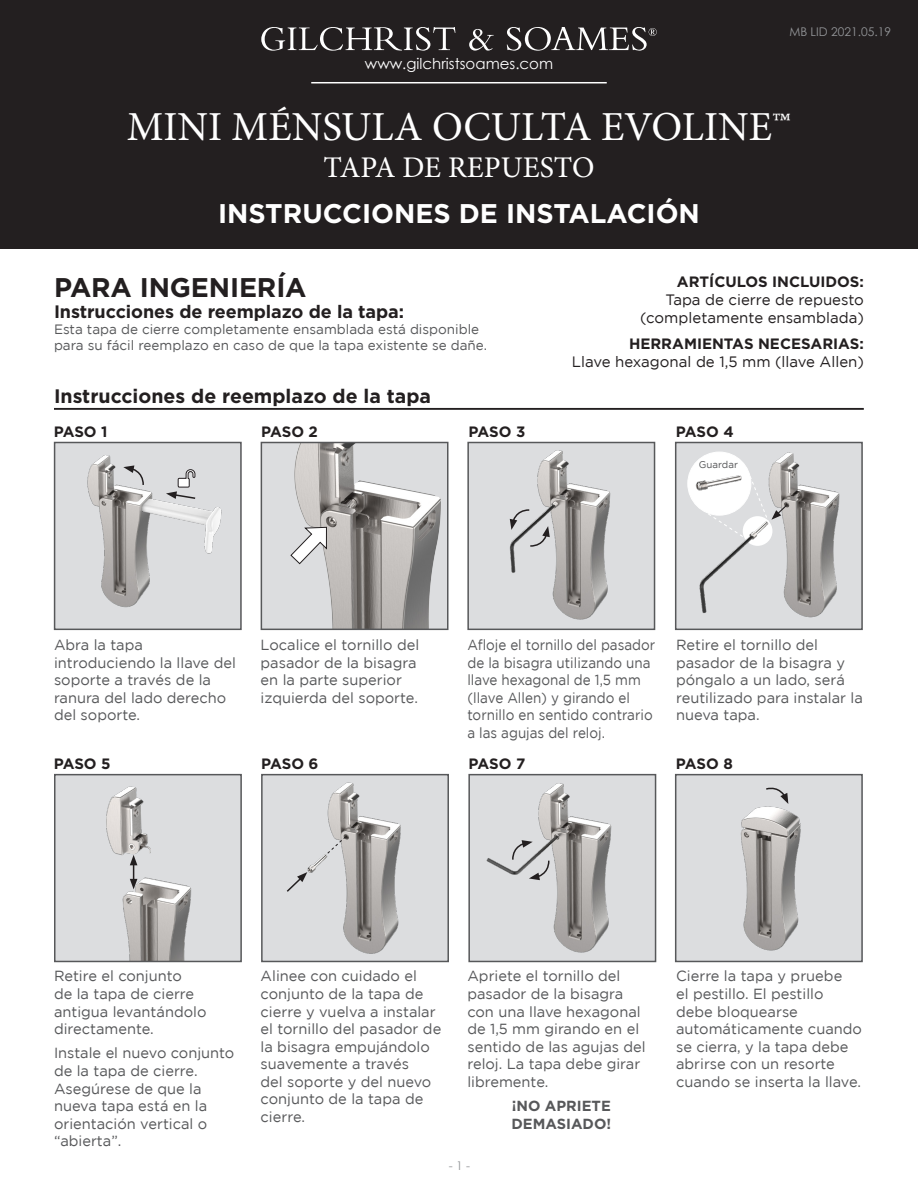
<style>
.page{position:relative;width:918px;height:1188px;background:#fff}
.page>*{position:absolute;margin:0;border:0;box-sizing:border-box;transform-origin:0 0}
.t1{font:41.25px "Minion Pro";color:#fff}
.t2{font:30px "Minion Pro";color:#fff}
.t3{font:700 27px "Gotham";color:#fff}
.t4{font:700 27px "Gotham";letter-spacing:-.005em;color:#231f20}
.t5{font:700 19.5px "Gotham";color:#231f20}
.t6{font:700 18px "Gotham";letter-spacing:-.005em;color:#231f20}
.t7{font:700 15px "Gotham";color:#231f20}
.t8{font:15px "Gotham";color:#231f20}
.t9{font:15px "Century Gothic";color:#fff}
.t10{font:14.7px/17.5px "Gotham";color:#57585a}
.t11{font:14.7px/17.5px "Gotham";color:#57585a;scale:.92 1}
.t12{font:700 14.7px/17.5px "Gotham";color:#57585a}
.t13{font:13.5px/16.2px "Gotham";color:#57585a}
.t14{font:12px "Century Gothic";color:#939598}
.t15{font:9.75px "Gotham";color:#57585a}
</style>
<div class="page">
<div style="left:0;top:0;width:918px;height:248px;background:#231f20"></div>
<svg style="left:261px;top:27px;width:194px;height:24px"></svg>
<svg style="left:469px;top:29px;width:25px;height:22px"></svg>
<svg style="left:507px;top:27px;width:150px;height:24px"></svg>
<hr style="left:311px;top:82px;width:296px;height:1px;background:#fff">
<hr style="left:54px;top:408px;width:810px;height:2px;background:#231f20">
<svg style="left:675px;top:442px;width:188px;height:188px"></svg>
<img style="left:57px;top:777px;width:182px;height:182px">
<div style="left:54px;top:774px;width:188px;height:188px;border:2px solid #57585a"></div>
<svg style="left:130px;top:855px;width:7px;height:34px"></svg>
<img style="left:678px;top:777px;width:182px;height:182px">
<div style="left:675px;top:774px;width:188px;height:188px;border:2px solid #57585a"></div>
<svg style="left:764px;top:786px;width:24px;height:18px"></svg>
<img style="left:470px;top:445px;width:182px;height:182px">
<div style="left:467px;top:442px;width:188px;height:188px;border:2px solid #57585a"></div>
<svg style="left:510px;top:509px;width:40px;height:38px;background:#b9b9bb"></svg>
<img style="left:471px;top:777px;width:182px;height:182px">
<div style="left:468px;top:774px;width:188px;height:188px;border:2px solid #57585a"></div>
<svg style="left:511px;top:840px;width:39px;height:40px;background:#bdbdbf"></svg>
<img style="left:264px;top:777px;width:182px;height:182px">
<div style="left:261px;top:774px;width:188px;height:188px;border:2px solid #57585a"></div>
<svg style="left:285px;top:872px;width:22px;height:21px"></svg>
<svg style="left:327px;top:836px;width:20px;height:18px"></svg>
<img style="left:57px;top:445px;width:182px;height:182px">
<div style="left:54px;top:442px;width:188px;height:188px;border:2px solid #57585a"></div>
<svg style="left:123px;top:465px;width:22px;height:21px"></svg>
<svg style="left:166px;top:469px;width:31px;height:31px"></svg>
<img style="left:264px;top:445px;width:182px;height:182px">
<div style="left:261px;top:442px;width:188px;height:188px;border:2px solid #57585a"></div>
<svg style="left:290px;top:527px;width:37px;height:38px"></svg>
<img style="left:676px;top:443px;width:186px;height:186px">
<img style="left:688px;top:452px;width:63px;height:63px;border-radius:32px">
<svg style="left:707px;top:475px;width:81px;height:63px"></svg>
<p class="t9" style="left:365px;top:54px;width:190px">www.gilchristsoames.com</p>
<p class="t14" style="left:789px;top:24px;width:103px">MB LID 2021.05.19</p>
<h1 class="t1" style="left:127px;top:99px;width:666px">MINI MÉNSULA OCULTA EVOLINE™</h1>
<h2 class="t2" style="left:324px;top:147px;width:272px">TAPA DE REPUESTO</h2>
<h3 class="t3" style="left:218px;top:198px;width:483px">INSTRUCCIONES DE INSTALACIÓN</h3>
<p class="t4" style="left:54px;top:272px;width:254px">PARA INGENIERÍA</p>
<p class="t6" style="left:54px;top:301px;width:352px">Instrucciones de reemplazo de la tapa:</p>
<p class="t13" style="left:54px;top:321px;width:435px">Esta tapa de cierre completamente ensamblada está disponible para su fácil reemplazo en caso de que la tapa existente se dañe.</p>
<p class="t7" style="left:677px;top:273px;width:189px">ARTÍCULOS INCLUIDOS:</p>
<p class="t8" style="left:666px;top:292px;width:200px">Tapa de cierre de repuesto</p>
<p class="t8" style="left:640px;top:310px;width:225px">(completamente ensamblada)</p>
<p class="t7" style="left:629px;top:335px;width:236px">HERRAMIENTAS NECESARIAS:</p>
<p class="t8" style="left:572px;top:353px;width:294px">Llave hexagonal de 1,5 mm (llave Allen)</p>
<p class="t5" style="left:54px;top:385px;width:379px">Instrucciones de reemplazo de la tapa</p>
<p class="t7" style="left:54px;top:423px;width:55px">PASO 1</p>
<p class="t7" style="left:261px;top:423px;width:58px">PASO 2</p>
<p class="t7" style="left:468px;top:423px;width:58px">PASO 3</p>
<p class="t7" style="left:676px;top:423px;width:59px">PASO 4</p>
<p class="t15" style="left:699px;top:459px;width:41px">Guardar</p>
<p class="t10" style="left:54px;top:636px;width:183px">Abra la tapa introduciendo la llave del soporte a través de la ranura del lado derecho del soporte.</p>
<p class="t7" style="left:54px;top:755px;width:58px">PASO 5</p>
<p class="t10" style="left:261px;top:636px;width:160px">Localice el tornillo del pasador de la bisagra en la parte superior izquierda del soporte.</p>
<p class="t7" style="left:261px;top:755px;width:59px">PASO 6</p>
<p class="t11" style="left:467px;top:636px;width:206px">Afloje el tornillo del pasador de la bisagra utilizando una llave hexagonal de 1,5 mm (llave Allen) y girando el tornillo en sentido contrario a las agujas del reloj.</p>
<p class="t7" style="left:468px;top:755px;width:58px">PASO 7</p>
<p class="t10" style="left:676px;top:636px;width:188px">Retire el tornillo del pasador de la bisagra y póngalo a un lado, será reutilizado para instalar la nueva tapa.</p>
<p class="t7" style="left:676px;top:755px;width:58px">PASO 8</p>
<p class="t10" style="left:54px;top:967px;width:154px">Retire el conjunto<br>de la tapa de cierre antigua levantándolo directamente.</p>
<p class="t10" style="left:54px;top:1044px;width:182px">Instale el nuevo conjunto de la tapa de cierre.<br>Asegúrese de que la nueva tapa está en la orientación vertical o “abierta”.</p>
<p class="t10" style="left:261px;top:967px;width:182px">Alinee con cuidado el conjunto de la tapa de cierre y vuelva a instalar el tornillo del pasador de la bisagra empujándolo suavemente a través<br>del soporte y del nuevo conjunto de la tapa de cierre.</p>
<p class="t10" style="left:467px;top:967px;width:180px">Apriete el tornillo del pasador de la bisagra con una llave hexagonal de 1,5 mm girando en el sentido de las agujas del reloj. La tapa debe girar libremente.</p>
<p class="t12" style="left:511px;top:1097px;width:101px">¡NO APRIETE<br>DEMASIADO!</p>
<p class="t14" style="left:449px;top:1158px;width:23px">- 1 -</p>
<p class="t10" style="left:676px;top:967px;width:187px">Cierre la tapa y pruebe<br>el pestillo. El pestillo debe bloquearse automáticamente cuando se cierra, y la tapa debe abrirse con un resorte cuando se inserta la llave.</p>
</div>
